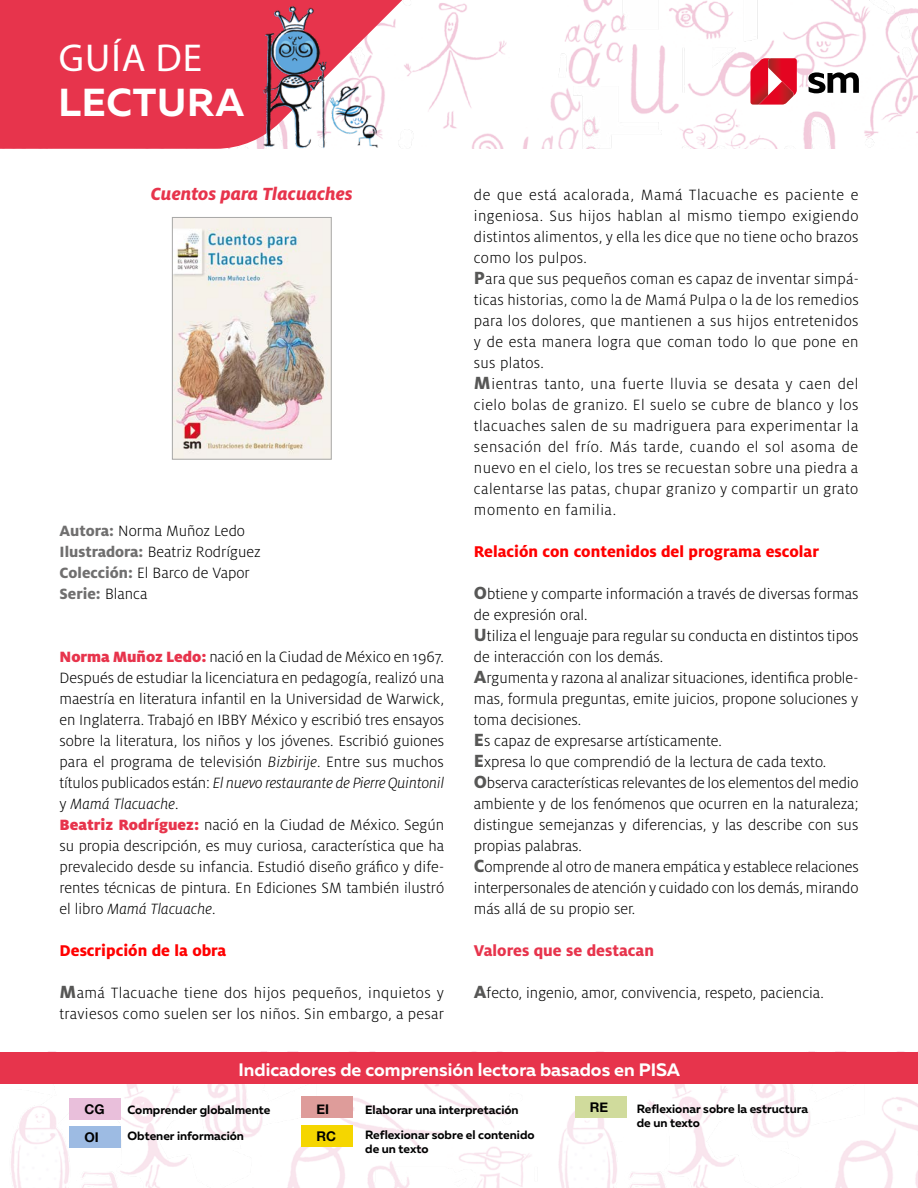
<style>
.page{position:relative;width:918px;height:1188px;background:#fff}
.page>*{position:absolute;margin:0;border:0;box-sizing:border-box;transform-origin:0 0}
.t1{font:700 39px "Muller";letter-spacing:.02em;color:#fff}
.t2{font:39px "Myriad Pro";letter-spacing:.03em;color:#fff}
.t3{font:italic 800 19.5px "Milo Pro";color:#e7344c}
.t4{font:700 18px "Muller";color:#fff}
.t5{font:800 17.25px "Milo Pro";color:#f00}
.t6{font:800 17.25px "Milo Pro";color:#e7344c}
.t7{font:300 16.5px/21px "Milo Pro";color:#000}
.t8{font:300 16.5px/21px "Milo Pro";letter-spacing:.025em;color:#000}
.t9{font:300 16.5px/21px "Milo Pro";letter-spacing:.02em;color:#000}
.t10{font:700 13.35px "Helvetica Neue";color:#000}
.t11{font:700 12px/25.2px "Muller";color:#000}
.s1{font-weight:800;color:#706f6f}
.s2{font-weight:900;color:#e7344c}
.s3{font-style:italic}
.s4{font-weight:800;font-size:19.5px;color:#575756}
</style>
<div class="page">
<img style="left:427px;top:0;width:490px;height:149px">
<svg style="left:0;top:0;width:427px;height:149px;background:#ea5165"></svg>
<svg style="left:917px;top:8px;width:1px;height:125px"></svg>
<img style="left:0;top:1083px;width:918px;height:105px">
<div style="left:0;top:1052px;width:918px;height:31px;background:#e7344c"></div>
<div style="left:70px;top:1098px;width:51px;height:21px;background:#e9bfdb"></div>
<div style="left:302px;top:1097px;width:51px;height:21px;background:#de9c9a"></div>
<div style="left:70px;top:1127px;width:51px;height:21px;background:#9dbbe3"></div>
<div style="left:302px;top:1125px;width:51px;height:22px;background:#f5d600"></div>
<div style="left:575px;top:1097px;width:51px;height:21px;background:#d0db9c"></div>
<img style="left:242px;top:0;width:144px;height:149px">
<svg style="left:808px;top:72px;width:51px;height:21px"></svg>
<svg style="left:750px;top:58px;width:47px;height:47px;background:#df3849"></svg>
<img style="left:174px;top:219px;width:156px;height:239px">
<div style="left:172px;top:217px;width:160px;height:243px;border:1px solid #a8a8a7"></div>
<h1 class="t2" style="left:59px;top:34px;width:145px">GUÍA DE</h1>
<h1 class="t1" style="left:59px;top:78px;width:187px">LECTURA</h1>
<p class="t3" style="left:151px;top:182px;width:204px">Cuentos para Tlacuaches</p>
<p class="t7" style="left:60px;top:520px;width:203px"><span class="s1">Autora:</span> Norma Muñoz Ledo<br><span class="s1">Ilustradora:</span> Beatriz Rodríguez<br><span class="s1">Colección:</span> El Barco de Vapor<br><span class="s1">Serie:</span> Blanca</p>
<p class="t7" style="left:60px;top:646px;width:386px"><span class="s2">Norma Muñoz Ledo:</span> nació en la Ciudad de México en 1967.<br>Después de estudiar la licenciatura en pedagogía, realizó una maestría en literatura infantil en la Universidad de Warwick, en Inglaterra. Trabajó en IBBY México y escribió tres ensayos sobre la literatura, los niños y los jóvenes. Escribió guiones para el programa de televisión <span class="s3">Bizbirije</span>. Entre sus muchos títulos publicados están: <span class="s3">El nuevo restaurante de Pierre Quintonil </span>y <span class="s3">Mamá Tlacuache</span>.<br><span class="s2">Beatriz Rodríguez:</span> nació en la Ciudad de México. Según su propia descripción, es muy curiosa, característica que ha prevalecido desde su infancia. Estudió diseño gráfico y dife&shy;rentes técnicas de pintura. En Ediciones SM también ilustró el libro <span class="s3">Mamá Tlacuache</span>.</p>
<p class="t5" style="left:60px;top:940px;width:168px">Descripción de la obra</p>
<p class="t9" style="left:60px;top:982px;width:386px"><span class="s4">M</span>amá Tlacuache tiene dos hijos pequeños, inquietos y traviesos como suelen ser los niños. Sin embargo, a pesar</p>
<p class="t8" style="left:474px;top:184px;width:386px">de que está acalorada, Mamá Tlacuache es paciente e ingeniosa. Sus hijos hablan al mismo tiempo exigiendo distintos alimentos, y ella les dice que no tiene ocho brazos como los pulpos.<br><span class="s4">P</span>ara que sus pequeños coman es capaz de inventar simpá&shy;ticas historias, como la de Mamá Pulpa o la de los remedios para los dolores, que mantienen a sus hijos entretenidos y de esta manera logra que coman todo lo que pone en sus platos.<br><span class="s4">M</span>ientras tanto, una fuerte lluvia se desata y caen del cielo bolas de granizo. El suelo se cubre de blanco y los tlacuaches salen de su madriguera para experimentar la sensación del frío. Más tarde, cuando el sol asoma de nuevo en el cielo, los tres se recuestan sobre una piedra a calentarse las patas, chupar granizo y compartir un grato momento en familia.</p>
<p class="t5" style="left:474px;top:541px;width:347px">Relación con contenidos del programa escolar</p>
<p class="t7" style="left:474px;top:583px;width:386px"><span class="s4">O</span>btiene y comparte información a través de diversas formas de expresión oral.<br><span class="s4">U</span>tiliza el lenguaje para regular su conducta en distintos tipos de interacción con los demás.<br><span class="s4">A</span>rgumenta y razona al analizar situaciones, identifica proble&shy;mas, formula preguntas, emite juicios, propone soluciones y toma decisiones.<br><span class="s4">E</span>s capaz de expresarse artísticamente.<br><span class="s4">E</span>xpresa lo que comprendió de la lectura de cada texto.<br><span class="s4">O</span>bserva características relevantes de los elementos del medio ambiente y de los fenómenos que ocurren en la naturaleza; distingue semejanzas y diferencias, y las describe con sus propias palabras.<br><span class="s4">C</span>omprende al otro de manera empática y establece relaciones interpersonales de atención y cuidado con los demás, mirando más allá de su propio ser.</p>
<p class="t6" style="left:474px;top:940px;width:182px">Valores que se destacan</p>
<p class="t7" style="left:474px;top:982px;width:352px"><span class="s4">A</span>fecto, ingenio, amor, convivencia, respeto, paciencia.</p>
<p class="t4" style="left:239px;top:1058px;width:443px">Indicadores de comprensión lectora basados en PISA</p>
<p class="t10" style="left:84px;top:1099px;width:22px">CG</p>
<p class="t10" style="left:317px;top:1099px;width:14px">EI</p>
<p class="t10" style="left:84px;top:1127px;width:16px">OI</p>
<p class="t10" style="left:317px;top:1126px;width:21px">RC</p>
<p class="t11" style="left:128px;top:1097px;width:144px">Comprender globalmente</p>
<p class="t11" style="left:365px;top:1097px;width:171px">Elaborar una interpretación<br>Reflexionar sobre el contenido</p>
<p class="t11" style="left:365px;top:1136px;width:65px">de un texto</p>
<p class="t11" style="left:128px;top:1123px;width:118px">Obtener información</p>
<p class="t10" style="left:590px;top:1097px;width:20px">RE</p>
<p class="t11" style="left:637px;top:1101px;width:173px;line-height:14.4px">Reflexionar sobre la estructura de un texto</p>
</div>
